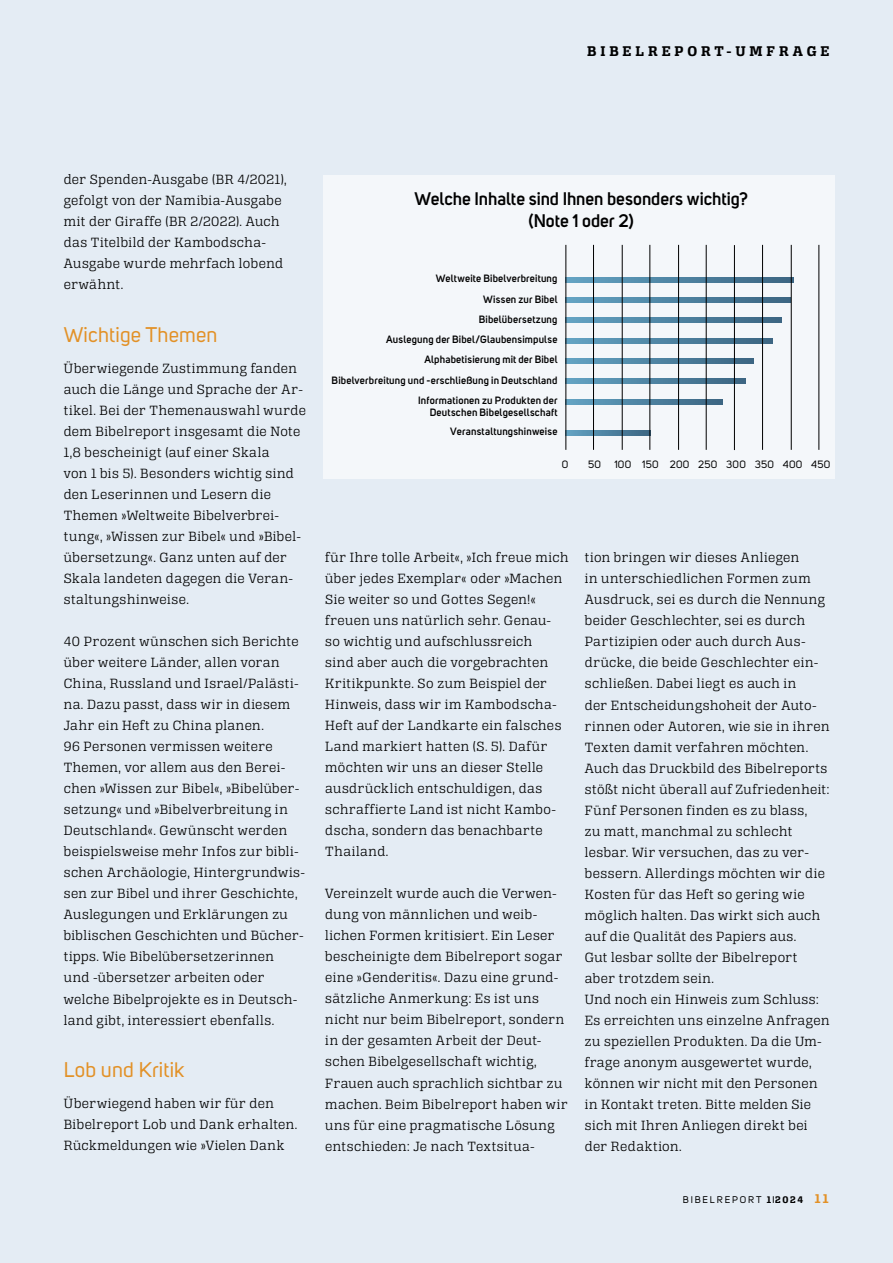
<style>
.page{position:relative;width:893px;height:1263px;background:#e4ecf4}
.page>*{position:absolute;margin:0;border:0;box-sizing:border-box;transform-origin:0 0}
.t1{font:21px "Uni Sans";letter-spacing:.01em;color:#e29127}
.t2{font:600 18px/21.6px "Uni Sans";color:#000;text-align:center}
.t3{font:15px "Alianza Slab 700";letter-spacing:.26em;color:#000}
.t4{font:14.25px/21px "Alianza Slab 300";letter-spacing:.03em;color:#000}
.t5{font:600 10.5px/20.2px "Uni Sans";letter-spacing:.02em;color:#000;text-align:right}
.t6{font:10.5px "Uni Sans";letter-spacing:.025em;color:#000}
.t7{font:9.6px "Uni Sans";letter-spacing:.195em;color:#000}
.s1{font-family:"Alianza Slab 700";font-size:10.2px}
.s2{font-family:"Alianza Slab 700";font-size:13.5px;color:#e29127}
</style>
<div class="page">
<div style="left:324px;top:175px;width:511px;height:303px;background:#f4f7fa"></div>
<svg style="left:566px;top:278px;width:227px;height:5px"></svg>
<svg style="left:566px;top:298px;width:225px;height:5px"></svg>
<svg style="left:566px;top:318px;width:216px;height:5px"></svg>
<svg style="left:566px;top:338px;width:206px;height:5px"></svg>
<svg style="left:566px;top:359px;width:187px;height:5px"></svg>
<svg style="left:566px;top:378px;width:179px;height:5px"></svg>
<svg style="left:566px;top:399px;width:156px;height:5px"></svg>
<svg style="left:566px;top:430px;width:85px;height:5px"></svg>
<hr style="left:565px;top:245px;width:1px;height:205px;background:#000">
<hr style="left:593px;top:245px;width:1px;height:205px;background:#000">
<hr style="left:622px;top:245px;width:1px;height:205px;background:#000">
<hr style="left:649px;top:245px;width:1px;height:205px;background:#000">
<hr style="left:678px;top:245px;width:1px;height:205px;background:#000">
<hr style="left:706px;top:245px;width:1px;height:205px;background:#000">
<hr style="left:734px;top:245px;width:1px;height:205px;background:#000">
<hr style="left:762px;top:245px;width:1px;height:205px;background:#000">
<hr style="left:791px;top:245px;width:1px;height:205px;background:#000">
<hr style="left:818px;top:245px;width:1px;height:205px;background:#000">
<p class="t3" style="left:587px;top:42px;width:244px">BIBELREPORT-UMFRAGE</p>
<p class="t4" style="left:64px;top:169px;width:224px">der Spenden-Ausgabe (BR 4/2021), gefolgt von der Namibia-Ausgabe mit der Giraffe (BR 2/2022). Auch das Titelbild der Kambodscha-<br>Ausgabe wurde mehrfach lobend erwähnt.</p>
<h1 class="t1" style="left:64px;top:322px;width:155px">Wichtige Themen</h1>
<p class="t4" style="left:64px;top:358px;width:244px">Überwiegende Zustimmung fanden auch die Länge und Sprache der Ar&shy;tikel. Bei der Themenauswahl wurde dem Bibelreport insgesamt die Note<br>1,8 bescheinigt (auf einer Skala<br>von 1 bis 5). Besonders wichtig sind den Leserinnen und Lesern die<br>Themen »Weltweite Bibelverbrei&shy;tung«, »Wissen zur Bibel« und »Bibel&shy;übersetzung«. Ganz unten auf der<br>Skala landeten dagegen die Veran&shy;staltungshinweise.</p>
<p class="t4" style="left:64px;top:631px;width:243px">40 Prozent wünschen sich Berichte über weitere Länder, allen voran China, Russland und Israel/Palästi&shy;na. Dazu passt, dass wir in diesem Jahr ein Heft zu China planen.<br>96 Personen vermissen weitere Themen, vor allem aus den Berei&shy;chen »Wissen zur Bibel«, »Bibelüber&shy;setzung« und »Bibelverbreitung in Deutschland«. Gewünscht werden beispielsweise mehr Infos zur bibli&shy;schen Archäologie, Hintergrundwis&shy;sen zur Bibel und ihrer Geschichte, Auslegungen und Erklärungen zu biblischen Geschichten und Bücher&shy;tipps. Wie Bibelübersetzerinnen<br>und -übersetzer arbeiten oder welche Bibelprojekte es in Deutsch&shy;land gibt, interessiert ebenfalls.</p>
<h1 class="t1" style="left:64px;top:1057px;width:122px">Lob und Kritik</h1>
<p class="t4" style="left:64px;top:1093px;width:235px">Überwiegend haben wir für den<br>Bibelreport Lob und Dank erhalten.<br>Rückmeldungen wie »Vielen Dank</p>
<p class="t2" style="left:414px;top:188px;width:335px">Welche Inhalte sind Ihnen besonders wichtig? (Note 1 oder 2)</p>
<p class="t5" style="left:332px;top:269px;width:227px">Weltweite Bibelverbreitung<br>Wissen zur Bibel<br>Bibelübersetzung<br>Auslegung der Bibel/Glaubensimpulse<br>Alphabetisierung mit der Bibel<br>Bibelverbreitung und -erschließung in Deutschland<br>Informationen zu Produkten der</p>
<p class="t5" style="left:430px;top:402px;width:129px;line-height:19.5px">Deutschen Bibelgesellschaft<br>Veranstaltungshinweise</p>
<p class="t6" style="left:562px;top:458px;width:8px">0</p>
<p class="t6" style="left:588px;top:458px;width:14px">50</p>
<p class="t6" style="left:614px;top:458px;width:218px">100 150 200 250 300 350 400 450</p>
<p class="t4" style="left:325px;top:547px;width:244px">für Ihre tolle Arbeit«, »Ich freue mich über jedes Exemplar« oder »Machen<br>Sie weiter so und Gottes Segen!« freuen uns natürlich sehr. Genau&shy;so wichtig und aufschlussreich<br>sind aber auch die vorgebrachten<br>Kritikpunkte. So zum Beispiel der<br>Hinweis, dass wir im Kambodscha-<br>Heft auf der Landkarte ein falsches<br>Land markiert hatten (S. 5). Dafür möchten wir uns an dieser Stelle ausdrücklich entschuldigen, das schraffierte Land ist nicht Kambo&shy;dscha, sondern das benachbarte<br>Thailand.</p>
<p class="t4" style="left:325px;top:883px;width:244px">Vereinzelt wurde auch die Verwen&shy;dung von männlichen und weib&shy;lichen Formen kritisiert. Ein Leser bescheinigte dem Bibelreport sogar eine »Genderitis«. Dazu eine grund&shy;sätzliche Anmerkung: Es ist uns nicht nur beim Bibelreport, sondern in der gesamten Arbeit der Deut&shy;schen Bibelgesellschaft wichtig, Frauen auch sprachlich sichtbar zu machen. Beim Bibelreport haben wir uns für eine pragmatische Lösung entschieden: Je nach Textsitua-</p>
<p class="t4" style="left:585px;top:547px;width:246px">tion bringen wir dieses Anliegen<br>in unterschiedlichen Formen zum Ausdruck, sei es durch die Nennung beider Geschlechter, sei es durch Partizipien oder auch durch Aus&shy;drücke, die beide Geschlechter ein&shy;schließen. Dabei liegt es auch in<br>der Entscheidungshoheit der Auto&shy;rinnen oder Autoren, wie sie in ihren Texten damit verfahren möchten.<br>Auch das Druckbild des Bibelreports stößt nicht überall auf Zufriedenheit:<br>Fünf Personen finden es zu blass,<br>zu matt, manchmal zu schlecht lesbar. Wir versuchen, das zu ver&shy;bessern. Allerdings möchten wir die Kosten für das Heft so gering wie möglich halten. Das wirkt sich auch auf die Qualität des Papiers aus.<br>Gut lesbar sollte der Bibelreport aber trotzdem sein.<br>Und noch ein Hinweis zum Schluss:<br>Es erreichten uns einzelne Anfragen zu speziellen Produkten. Da die Um&shy;frage anonym ausgewertet wurde, können wir nicht mit den Personen in Kontakt treten. Bitte melden Sie sich mit Ihren Anliegen direkt bei der Redaktion.</p>
<p class="t7" style="left:683px;top:1194px;width:147px">BIBELREPORT <span class="s1">1 2024</span> <span class="s2">11</span></p>
</div>
